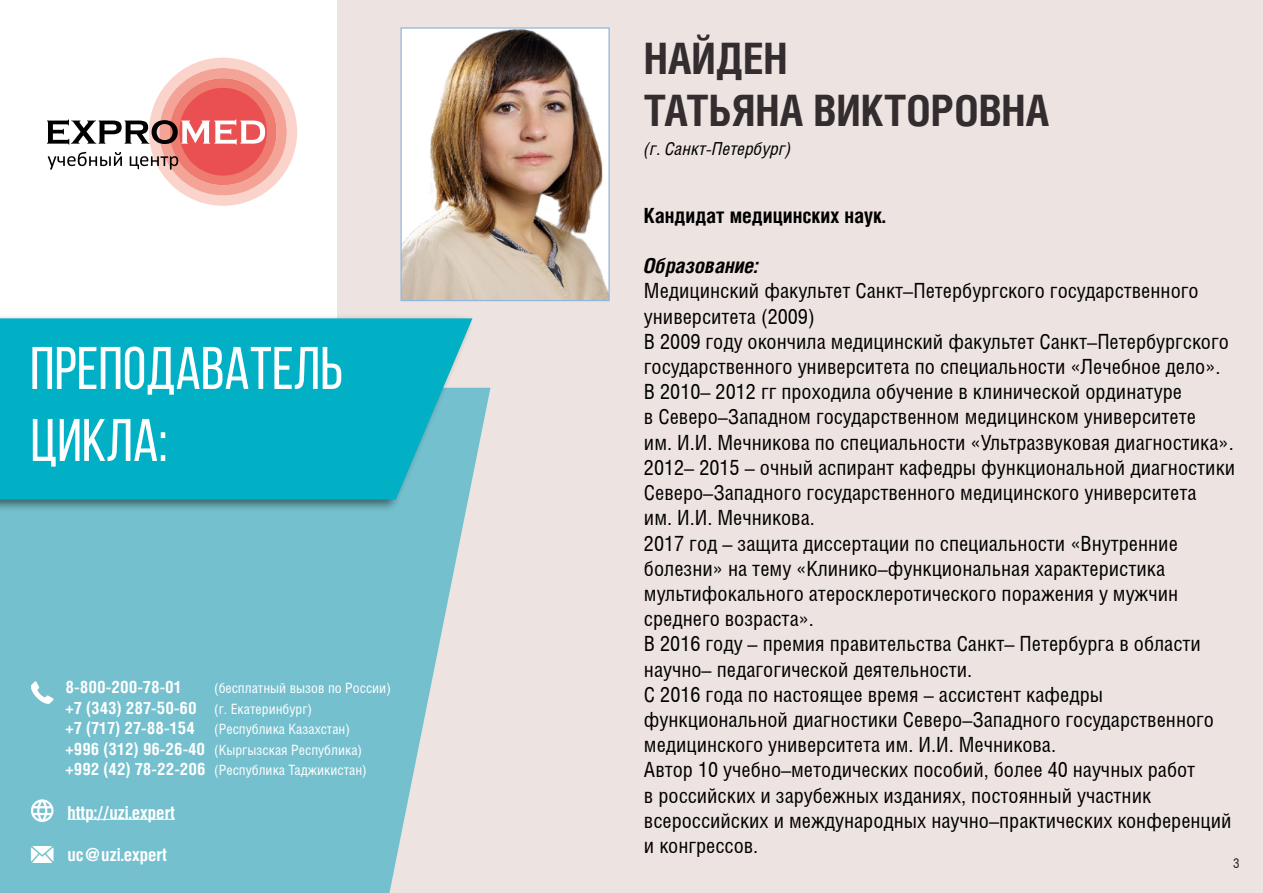
<style>
.page{position:relative;width:1263px;height:893px;background:#fff}
.page>*{position:absolute;margin:0;border:0;box-sizing:border-box;transform-origin:0 0}
.t1{font:60px/72px "Bebas Neue";color:#fff}
.t2{font:700 43.5px/52.2px "Helios Cond";color:#332d2f}
.t3{font:21px/25.2px "Helios Cond";color:#000}
.t4{font:700 21px "Helios Cond";color:#000}
.t5{font:italic 700 21px "Helios Cond";color:#000}
.t6{font:700 18px "Helios Cond";color:#fff}
.t7{font:italic 18px "Helios Cond";color:#000}
.t8{font:700 17.1px "Helios Cond";color:#fff}
.t9{font:14.25px/20.5px "Helios Cond";color:#fff}
.t10{font:13.5px "Helios Cond";color:#262626}
.s1{font-weight:400;font-size:14.25px}
.s2{font-weight:700;font-size:17.1px}
</style>
<div class="page">
<div style="left:337px;top:0;width:926px;height:893px;background:#ede3e0"></div>
<svg style="left:0;top:388px;width:490px;height:505px;background:#84c4d0"></svg>
<div style="left:0;top:314px;width:474px;height:198px;background:#000;opacity:.48"></div>
<svg style="left:0;top:318px;width:472px;height:182px;background:#0cb1c5"></svg>
<svg style="left:47px;top:58px;width:250px;height:148px"></svg>
<svg style="left:31px;top:681px;width:23px;height:23px"></svg>
<svg style="left:31px;top:799px;width:23px;height:23px"></svg>
<svg style="left:31px;top:846px;width:23px;height:17px"></svg>
<hr style="left:67px;top:819px;width:108px;height:1px;background:#fff">
<img style="left:400px;top:27px;width:210px;height:275px">
<h1 class="t1" style="left:30px;top:332px;width:315px">ПРЕПОДАВАТЕЛЬ<br>ЦИКЛА:</h1>
<p class="t8" style="left:66px;top:677px;width:118px">8-800-200-78-01</p>
<p class="t9" style="left:214px;top:677px;width:178px">(бесплатный вызов по России)</p>
<p class="t8" style="left:66px;top:697px;width:248px">+7 (343) 287-50-60 <span class="s1">(г. Екатеринбург)</span></p>
<p class="t9" style="left:66px;top:719px;width:303px"><span class="s2">+7 (717) 27-88-154</span> (Республика Казахстан) <span class="s2">+996 (312) 96-26-40</span> (Кыргызская Республика) <span class="s2">+992 (42) 78-22-206</span> (Республика Таджикистан)</p>
<p class="t6" style="left:67px;top:802px;width:109px">http://uzi.expert</p>
<p class="t6" style="left:67px;top:843px;width:101px">uc@uzi.expert</p>
<h2 class="t2" style="left:644px;top:31px;width:407px">НАЙДЕН<br>ТАТЬЯНА ВИКТОРОВНА</h2>
<p class="t7" style="left:644px;top:138px;width:149px">(г. Санкт-Петербург)</p>
<p class="t4" style="left:644px;top:203px;width:243px">Кандидат медицинских наук.</p>
<p class="t5" style="left:644px;top:253px;width:116px">Образование:</p>
<p class="t3" style="left:644px;top:278px;width:593px">Медицинский факультет Санкт–Петербургского государственного университета (2009)<br>В 2009 году окончила медицинский факультет Санкт–Петербургского государственного университета по специальности «Лечебное дело».<br>В 2010– 2012 гг проходила обучение в клинической ординатуре<br>в Северо–Западном государственном медицинском университете<br>им. И.И. Мечникова по специальности «Ультразвуковая диагностика».<br>2012– 2015 – очный аспирант кафедры функциональной диагностики Северо–Западного государственного медицинского университета<br>им. И.И. Мечникова.<br>2017 год – защита диссертации по специальности «Внутренние болезни» на тему «Клинико–функциональная характеристика мультифокального атеросклеротического поражения у мужчин среднего возраста».<br>В 2016 году – премия правительства Санкт– Петербурга в области научно– педагогической деятельности.<br>С 2016 года по настоящее время – ассистент кафедры функциональной диагностики Северо–Западного государственного медицинского университета им. И.И. Мечникова.<br>Автор 10 учебно–методических пособий, более 40 научных работ<br>в российских и зарубежных изданиях, постоянный участник всероссийских и международных научно–практических конференций и конгрессов.</p>
<p class="t10" style="left:1233px;top:855px;width:8px">3</p>
</div>
